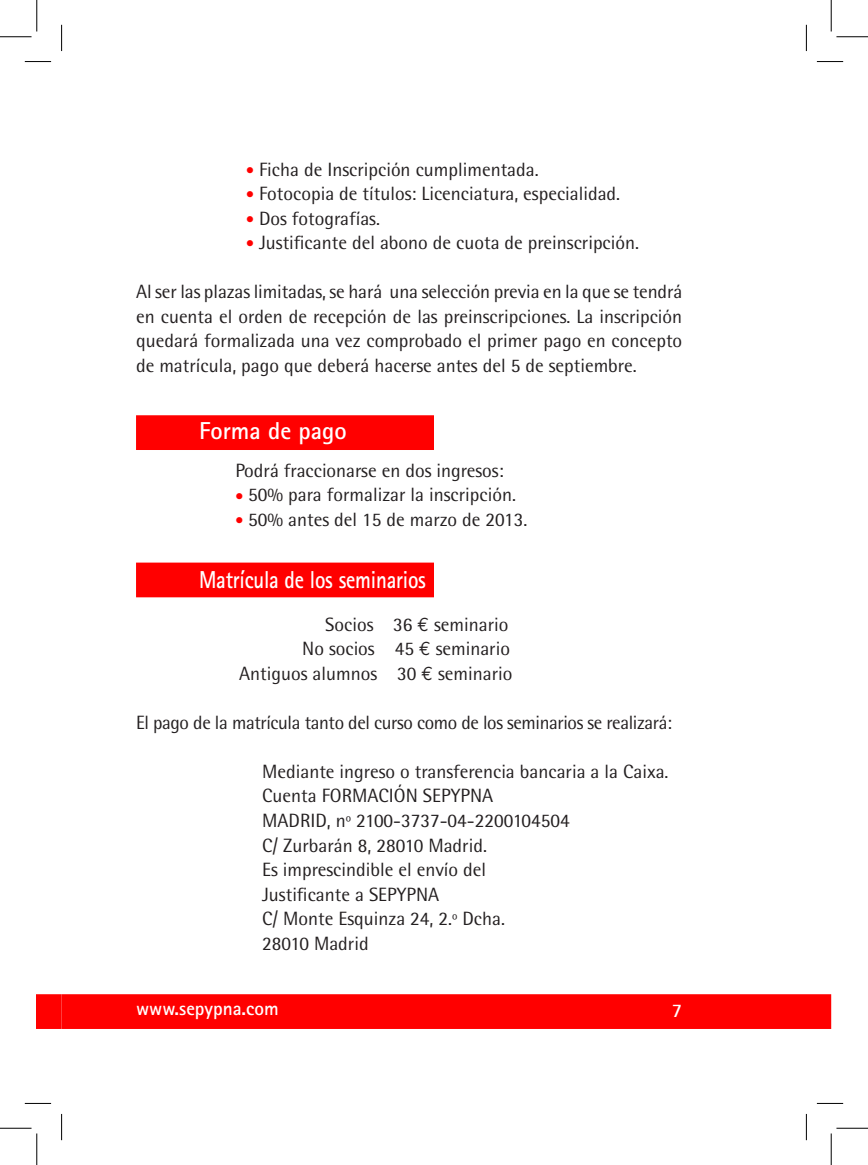
<style>
.page{position:relative;width:868px;height:1165px;background:#fff}
.page>*{position:absolute;margin:0;border:0;box-sizing:border-box;transform-origin:0 0}
.t1{font:700 24.5px "Rotis Sans Serif";letter-spacing:-.01em;color:#fff;scale:.85 1}
.t2{font:700 24.5px "Rotis Sans Serif";letter-spacing:-.01em;color:#fff}
.t3{font:19.25px/24.5px "Rotis Semi Sans";color:#231f20;text-align:right}
.t4{font:19.25px "Rotis Semi Sans";letter-spacing:-.02em;color:#231f20}
.t5{font:700 19.25px "Rotis Sans Serif";color:#fff}
.s1{color:#f00}
.s2{font-family:"Euro Mono"}
</style>
<div class="page">
<svg style="left:37px;top:994px;width:25px;height:35px"></svg>
<div style="left:62px;top:994px;width:768px;height:35px;background:#f00;border:2px solid #f00"></div>
<div style="left:136px;top:415px;width:298px;height:35px;background:#f00;border:2px solid #f00"></div>
<div style="left:136px;top:563px;width:298px;height:34px;background:#f00"></div>
<svg style="left:25px;top:61px;width:26px;height:1px"></svg>
<svg style="left:816px;top:61px;width:26px;height:1px"></svg>
<svg style="left:25px;top:1103px;width:26px;height:1px"></svg>
<svg style="left:816px;top:1103px;width:26px;height:1px"></svg>
<svg style="left:61px;top:25px;width:1px;height:26px"></svg>
<svg style="left:61px;top:1114px;width:1px;height:26px"></svg>
<svg style="left:805px;top:25px;width:1px;height:26px"></svg>
<svg style="left:805px;top:1114px;width:1px;height:26px"></svg>
<hr style="left:0;top:36px;width:32px;height:1px;background:#000">
<hr style="left:836px;top:36px;width:31px;height:1px;background:#000">
<hr style="left:0;top:1128px;width:32px;height:1px;background:#000">
<hr style="left:836px;top:1128px;width:31px;height:1px;background:#000">
<hr style="left:36px;top:0;width:1px;height:31px;background:#000">
<hr style="left:36px;top:1133px;width:1px;height:32px;background:#000">
<hr style="left:830px;top:0;width:1px;height:31px;background:#000">
<hr style="left:830px;top:1133px;width:1px;height:32px;background:#000">
<p class="t3" style="left:246px;top:157px;width:294px"><span class="s1">●</span> Ficha de Inscripción cumplimentada.</p>
<p class="t3" style="left:246px;top:181px;width:375px"><span class="s1">●</span> Fotocopia de títulos: Licenciatura, especialidad.</p>
<p class="t3" style="left:246px;top:206px;width:135px"><span class="s1">●</span> Dos fotografías.</p>
<p class="t3" style="left:246px;top:230px;width:394px"><span class="s1">●</span> Justificante del abono de cuota de preinscripción.</p>
<p class="t3" style="left:136px;top:279px;width:547px;text-align:justify">Al ser las plazas limitadas, se hará una selección previa en la que se tendrá en cuenta el orden de recepción de las preinscripciones. La inscripción quedará formalizada una vez comprobado el primer pago en concepto de matrícula, pago que deberá hacerse antes del 5 de septiembre.</p>
<p class="t2" style="left:199px;top:415px;width:149px">Forma de pago</p>
<p class="t3" style="left:235px;top:458px;width:270px">Podrá fraccionarse en dos ingresos:</p>
<p class="t3" style="left:235px;top:482px;width:282px"><span class="s1">●</span> 50% para formalizar la inscripción.</p>
<p class="t3" style="left:235px;top:507px;width:293px"><span class="s1">●</span> 50% antes del 15 de marzo de 2013.</p>
<p class="t1" style="left:199px;top:564px;width:268px">Matrícula de los seminarios</p>
<p class="t3" style="left:239px;top:612px;width:275px">Socios 36 <span class="s2">E</span> seminario<br>No socios 45 <span class="s2">E</span> seminario<br>Antiguos alumnos 30 <span class="s2">E</span> seminario</p>
<p class="t4" style="left:136px;top:711px;width:537px">El pago de la matrícula tanto del curso como de los seminarios se realizará:</p>
<p class="t3" style="left:262px;top:759px;width:408px;text-align:left">Mediante ingreso o transferencia bancaria a la Caixa.<br>Cuenta FORMACIÓN SEPYPNA<br>MADRID, nº 2100-3737-04-2200104504<br>C/ Zurbarán 8, 28010 Madrid.<br>Es imprescindible el envío del<br>Justificante a SEPYPNA<br>C/ Monte Esquinza 24, 2.º Dcha.<br>28010 Madrid</p>
<p class="t5" style="left:136px;top:996px;width:144px">www.sepypna.com</p>
<p class="t5" style="left:671px;top:999px;width:12px">7</p>
</div>
